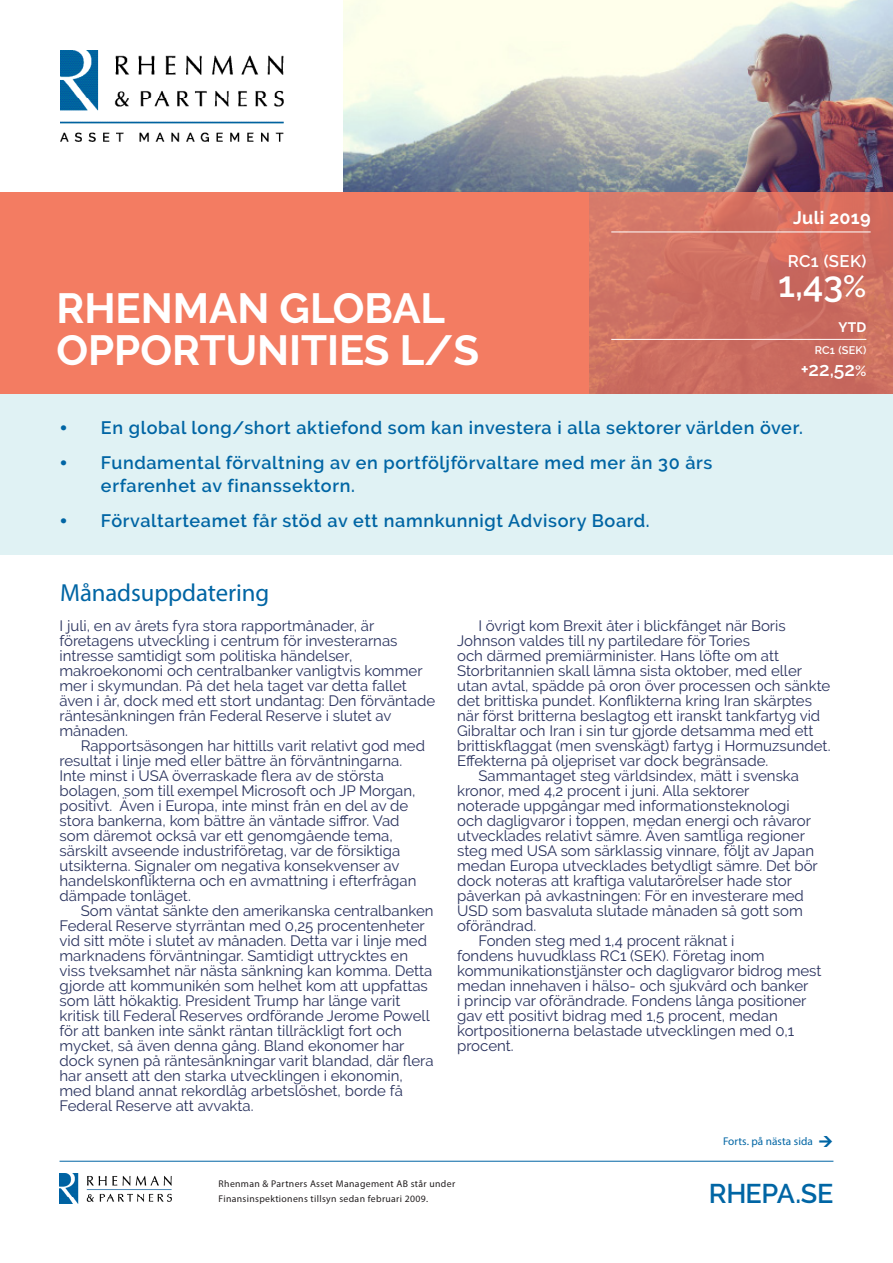
<style>
.page{position:relative;width:893px;height:1263px;background:#fff}
.page>*{position:absolute;margin:0;border:0;box-sizing:border-box;transform-origin:0 0}
.t1{font:700 42px "Raleway";color:#fff}
.t2{font:600 36px "Raleway";color:#fff}
.t3{font:600 27px "Raleway";letter-spacing:-.01em;color:#0065a4}
.Rubrik_Libre_Baskerv{font:24.75px "Myriad Pro";letter-spacing:-.005em;color:#0065a4}
.t4{font:600 19.2px "Raleway";color:#fff}
.t5{font:600 18px/22.5px "Raleway";letter-spacing:.035em;color:#0065a4}
.t6{font:700 18px "Raleway";letter-spacing:.015em;color:#fff}
.t7{font:600 16.8px "Raleway";letter-spacing:.02em;color:#fff}
.Brödtext_Indrag{font:15px/15px "Raleway";color:#29325e}
.Brödtext_Ej_indrag{font:15px/15px "Raleway";color:#29325e}
.t8{font:700 13.8px "Raleway";color:#fff}
.t9{font:11.25px "Myriad Pro";letter-spacing:.005em;color:#0065a4}
.t10{font:600 10.95px "Raleway";letter-spacing:.02em;color:#fff}
.t11{font:9.75px/15px "Myriad Pro";letter-spacing:.035em;color:#231f20}
.s1{font-size:30.45px}
.s2{font-size:14.85px}
.s3{font-family:"Gill Sans";font-weight:700}
</style>
<div class="page">
<img style="left:343px;top:0;width:550px;height:193px">
<div style="left:0;top:193px;width:589px;height:202px;background:#f37c62"></div>
<svg style="left:589px;top:193px;width:304px;height:202px;fill:#ce6e60"></svg>
<hr style="left:60px;top:1161px;width:773px;height:1px;background:#0065a4">
<img style="left:60px;top:1173px;width:112px;height:30px">
<img style="left:61px;top:51px;width:223px;height:91px">
<div style="left:0;top:395px;width:893px;height:160px;background:#e0f2f4"></div>
<hr style="left:611px;top:339px;width:255px;height:1px;background:#fff">
<hr style="left:611px;top:232px;width:260px;height:1px;background:#fff">
<p class="t1" style="left:56px;top:284px;width:390px">RHENMAN GLOBAL</p>
<p class="t1" style="left:56px;top:326px;width:424px">OPPORTUNITIES L/S</p>
<p class="t6" style="left:793px;top:207px;width:79px">Juli 2019</p>
<p class="t7" style="left:788px;top:251px;width:80px">RC1 (SEK)</p>
<p class="t2" style="left:778px;top:264px;width:90px">1,43<span class="s1">%</span></p>
<p class="t8" style="left:838px;top:319px;width:29px">YTD</p>
<p class="t10" style="left:815px;top:344px;width:53px">RC1 (SEK)</p>
<p class="t4" style="left:801px;top:358px;width:67px">+22,52<span class="s2">%</span></p>
<p class="t5" style="left:60px;top:417px;width:744px"><span class="s3">•</span> ● En global long/short aktiefond som kan investera i alla sektorer världen över.</p>
<p class="t5" style="left:101px;top:452px;width:613px;text-indent:-41px"><span class="s3">•</span> ● Fundamental förvaltning av en portföljförvaltare med mer än 30 års erfarenhet av finanssektorn.</p>
<p class="t5" style="left:60px;top:510px;width:591px"><span class="s3">•</span> Förvaltarteamet får stöd av ett namnkunnigt Advisory Board.</p>
<p class="Rubrik_Libre_Baskerv" style="left:60px;top:578px;width:211px">Månadsuppdatering</p>
<p class="Brödtext_Ej_indrag" style="left:60px;top:619px;width:377px">I juli, en av årets fyra stora rapportmånader, är företagens utveckling i centrum för investerarnas intresse samtidigt som politiska händelser, makroekonomi och centralbanker vanligtvis kommer mer i skymundan. På det hela taget var detta fallet även i år, dock med ett stort undantag: Den förväntade räntesänkningen från Federal Reserve i slutet av månaden.</p>
<p class="Brödtext_Indrag" style="left:60px;top:739px;width:367px;text-indent:21px">Rapportsäsongen har hittills varit relativt god med resultat i linje med eller bättre än förväntningarna.<br>Inte minst i USA överraskade flera av de största bolagen, som till exempel Microsoft och JP Morgan, positivt. Även i Europa, inte minst från en del av de stora bankerna, kom bättre än väntade siffror. Vad som däremot också var ett genomgående tema, särskilt avseende industriföretag, var de försiktiga utsikterna. Signaler om negativa konsekvenser av handelskonflikterna och en avmattning i efterfrågan dämpade tonläget.</p>
<p class="Brödtext_Indrag" style="left:60px;top:904px;width:376px;text-indent:21px">Som väntat sänkte den amerikanska centralbanken Federal Reserve styrräntan med 0,25 procentenheter vid sitt möte i slutet av månaden. Detta var i linje med marknadens förväntningar. Samtidigt uttrycktes en viss tveksamhet när nästa sänkning kan komma. Detta gjorde att kommunikén som helhet kom att uppfattas som lätt hökaktig. President Trump har länge varit kritisk till Federal Reserves ordförande Jerome Powell för att banken inte sänkt räntan tillräckligt fort och mycket, så även denna gång. Bland ekonomer har dock synen på räntesänkningar varit blandad, där flera har ansett att den starka utvecklingen i ekonomin, med bland annat rekordlåg arbetslöshet, borde få Federal Reserve att avvakta.</p>
<p class="Brödtext_Indrag" style="left:457px;top:619px;width:375px;text-indent:21px">I övrigt kom Brexit åter i blickfånget när Boris Johnson valdes till ny partiledare för Tories<br>och därmed premiärminister. Hans löfte om att Storbritannien skall lämna sista oktober, med eller utan avtal, spädde på oron över processen och sänkte det brittiska pundet. Konflikterna kring Iran skärptes när först britterna beslagtog ett iranskt tankfartyg vid Gibraltar och Iran i sin tur gjorde detsamma med ett brittiskflaggat (men svenskägt) fartyg i Hormuzsundet.<br>Effekterna på oljepriset var dock begränsade.</p>
<p class="Brödtext_Indrag" style="left:457px;top:769px;width:362px;text-indent:21px">Sammantaget steg världsindex, mätt i svenska kronor, med 4,2 procent i juni. Alla sektorer<br>noterade uppgångar med informationsteknologi och dagligvaror i toppen, medan energi och råvaror utvecklades relativt sämre. Även samtliga regioner steg med USA som särklassig vinnare, följt av Japan medan Europa utvecklades betydligt sämre. Det bör dock noteras att kraftiga valutarörelser hade stor påverkan på avkastningen: För en investerare med USD som basvaluta slutade månaden så gott som oförändrad.</p>
<p class="Brödtext_Indrag" style="left:457px;top:934px;width:366px;text-indent:21px">Fonden steg med 1,4 procent räknat i<br>fondens huvudklass RC1 (SEK). Företag inom kommunikationstjänster och dagligvaror bidrog mest medan innehaven i hälso- och sjukvård och banker<br>i princip var oförändrade. Fondens långa positioner gav ett positivt bidrag med 1,5 procent, medan kortpositionerna belastade utvecklingen med 0,1 procent.</p>
<p class="t11" style="left:219px;top:1176px;width:238px">Rhenman &amp; Partners Asset Management AB står under<br>Finansinspektionens tillsyn sedan februari 2009.</p>
<p class="t9" style="left:723px;top:1134px;width:91px">Forts. på nästa sida</p>
<p class="t3" style="left:709px;top:1178px;width:126px">RHEPA.SE</p>
</div>
